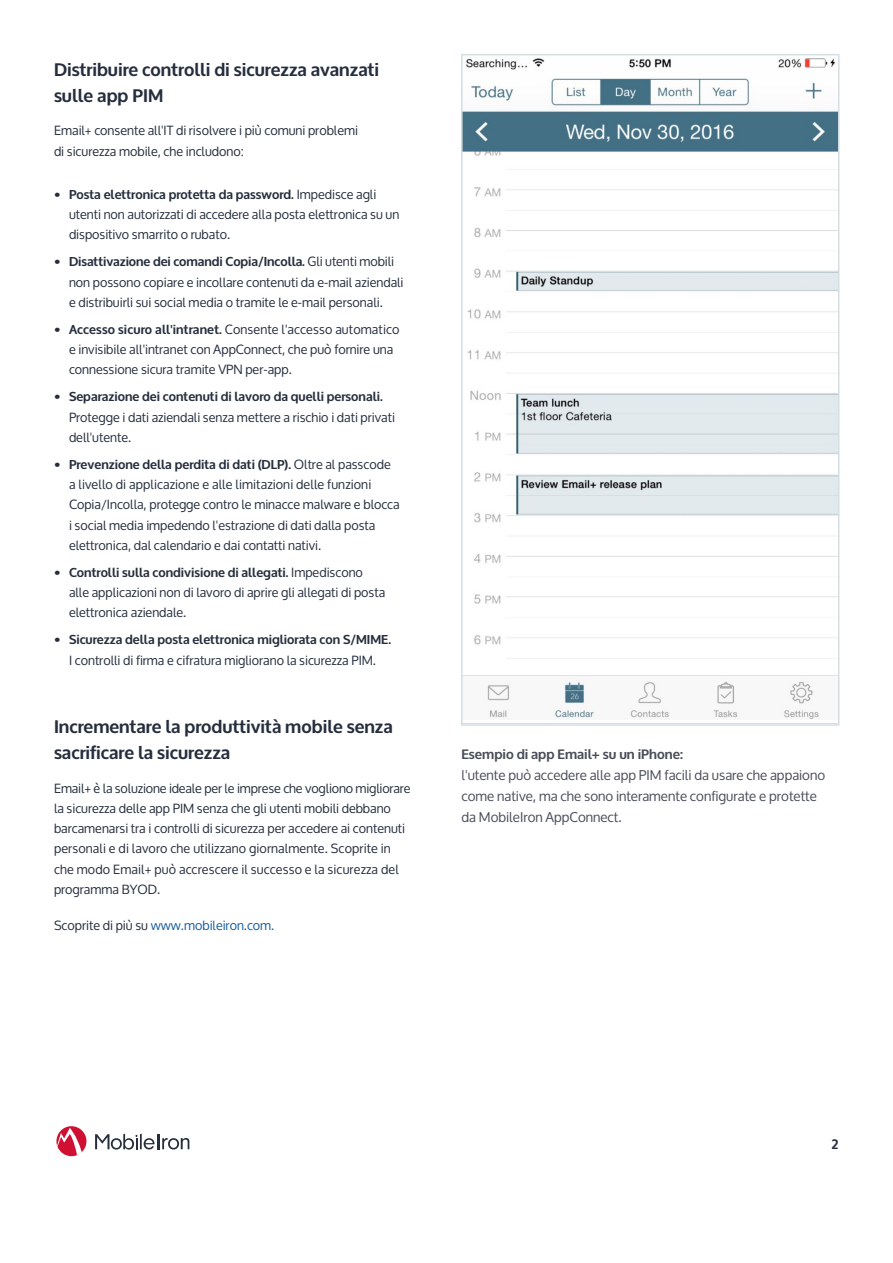
<style>
.page{position:relative;width:893px;height:1263px;background:#fff}
.page>*{position:absolute;margin:0;border:0;box-sizing:border-box;transform-origin:0 0}
.Title_2{font:700 18px/25.5px "Oxygen";color:#262e3d}
.footnote{font:13.5px/21px "Oxygen";color:#494d57}
.t1{font:700 13.5px "Oxygen";color:#262e3d}
.Text_Copy{font:12.75px/20.2px "Oxygen";color:#262e3d}
.Text_Copy-2{font:12.75px "Oxygen";color:#175d9e}
.s1{font-weight:700}
.s2{color:#262e3d}
</style>
<div class="page">
<svg style="left:95px;top:1133px;width:94px;height:16px"></svg>
<svg style="left:56px;top:1126px;width:30px;height:30px"></svg>
<img style="left:464px;top:58px;width:372px;height:662px">
<div style="left:461px;top:54px;width:378px;height:672px;border:2px solid #d5dfe6"></div>
<p class="Title_2" style="left:54px;top:58px;width:327px">Distribuire controlli di sicurezza avanzati sulle app PIM</p>
<p class="Text_Copy" style="left:54px;top:121px;width:306px">Email+ consente all'IT di risolvere i più comuni problemi di sicurezza mobile, che includono:</p>
<p class="Text_Copy" style="left:69px;top:184px;width:332px;text-indent:-15px"><span class="s1">• Posta elettronica protetta da password.</span> Impedisce agli utenti non autorizzati di accedere alla posta elettronica su un dispositivo smarrito o rubato.</p>
<p class="Text_Copy" style="left:69px;top:252px;width:336px;text-indent:-15px"><span class="s1">• Disattivazione dei comandi Copia/Incolla.</span> Gli utenti mobili non possono copiare e incollare contenuti da e-mail aziendali e distribuirli sui social media o tramite le e-mail personali.</p>
<p class="Text_Copy" style="left:69px;top:319px;width:332px;text-indent:-15px"><span class="s1">• Accesso sicuro all'intranet.</span> Consente l'accesso automatico e invisibile all'intranet con AppConnect, che può fornire una connessione sicura tramite VPN per-app.</p>
<p class="Text_Copy" style="left:69px;top:387px;width:327px;text-indent:-15px"><span class="s1">• Separazione dei contenuti di lavoro da quelli personali.<br></span>Protegge i dati aziendali senza mettere a rischio i dati privati dell'utente.</p>
<p class="Text_Copy" style="left:69px;top:454px;width:332px;text-indent:-15px"><span class="s1">• Prevenzione della perdita di dati (DLP).</span> Oltre al passcode a livello di applicazione e alle limitazioni delle funzioni Copia/Incolla, protegge contro le minacce malware e blocca i social media impedendo l'estrazione di dati dalla posta elettronica, dal calendario e dai contatti nativi.</p>
<p class="Text_Copy" style="left:69px;top:562px;width:318px;text-indent:-15px"><span class="s1">• Controlli sulla condivisione di allegati.</span> Impediscono alle applicazioni non di lavoro di aprire gli allegati di posta elettronica aziendale.</p>
<p class="Text_Copy" style="left:54px;top:630px;width:338px;text-align:center"><span class="s1">• Sicurezza della posta elettronica migliorata con S/MIME.<br></span>I controlli di firma e cifratura migliorano la sicurezza PIM.</p>
<p class="Title_2" style="left:54px;top:715px;width:340px">Incrementare la produttività mobile senza sacrificare la sicurezza</p>
<p class="Text_Copy" style="left:54px;top:778px;width:358px">Email+ è la soluzione ideale per le imprese che vogliono migliorare la sicurezza delle app PIM senza che gli utenti mobili debbano barcamenarsi tra i controlli di sicurezza per accedere ai contenuti personali e di lavoro che utilizzano giornalmente. Scoprite in che modo Email+ può accrescere il successo e la sicurezza del programma BYOD.</p>
<p class="Text_Copy-2" style="left:54px;top:918px;width:222px"><span class="s2">Scoprite di più su</span> www.mobileiron.com.</p>
<p class="footnote" style="left:461px;top:744px;width:365px"><span class="s1">Esempio di app Email+ su un iPhone:<br></span>l'utente può accedere alle app PIM facili da usare che appaiono come native, ma che sono interamente configurate e protette da MobileIron AppConnect.</p>
<p class="t1" style="left:832px;top:1136px;width:8px">2</p>
</div>
